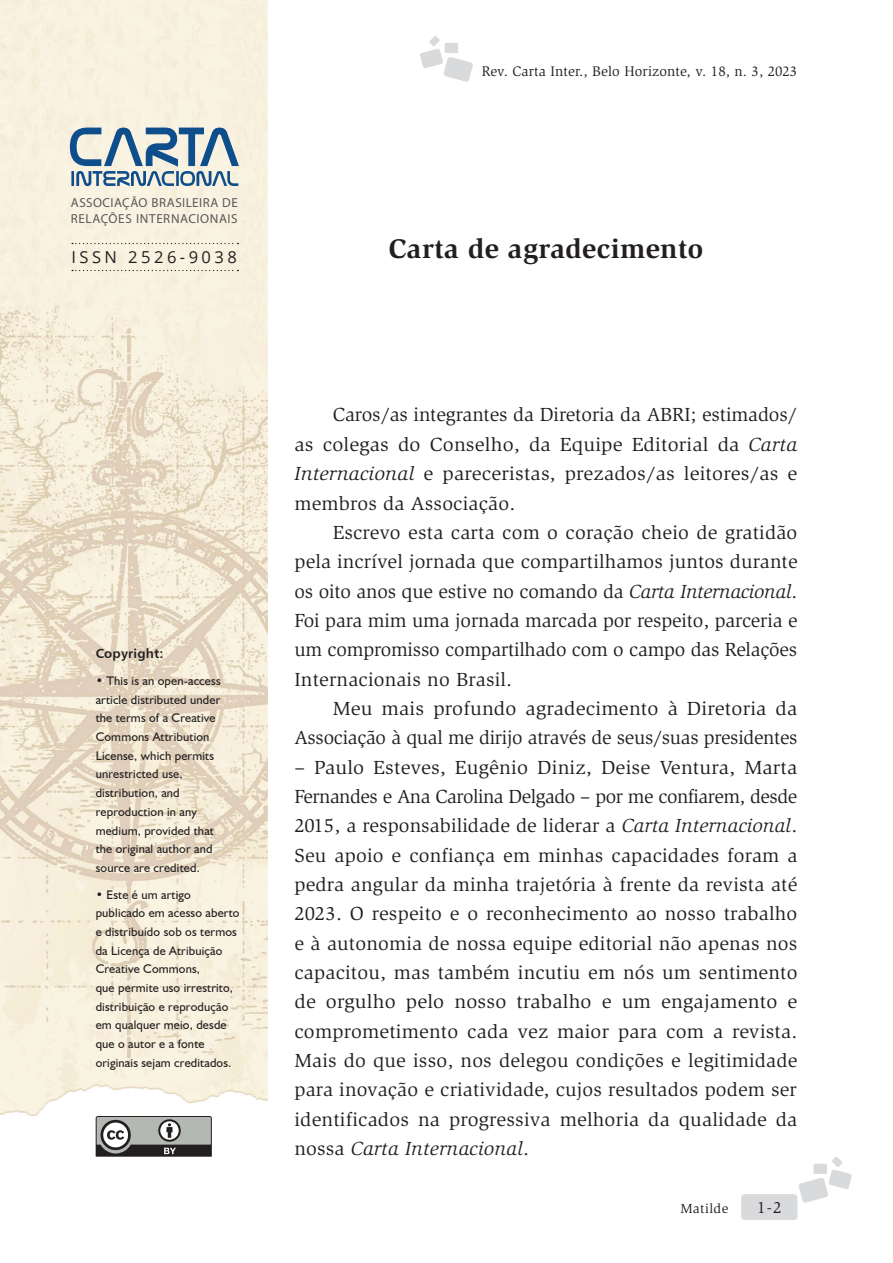
<style>
.page{position:relative;width:893px;height:1263px;background:#fff}
.page>*{position:absolute;margin:0;border:0;box-sizing:border-box;transform-origin:0 0}
._01_titulo{font:700 27.75px "Slimbach Std";letter-spacing:.01em;color:#231f20}
._08_Corpo_do_texto{font:19.5px/29.4px "Slimbach Std";letter-spacing:.01em;color:#231f20;text-align:justify;scale:1.05 1}
._08_Corpo_do_texto-2{font:19.5px/29.4px "Slimbach Std";letter-spacing:.01em;color:#231f20;text-align:justify}
._08_Corpo_do_texto-3{font:19.5px/29.4px "Slimbach Std";letter-spacing:-.015em;color:#231f20;text-align:right;scale:1.05 1}
.t1{font:16.5px "Open Sans";letter-spacing:.21em;color:#231f20}
.t2{font:16.5px "Slimbach Std";color:#231f20}
.t3{font:14.25px "Slimbach Std";letter-spacing:.01em;color:#231f20}
.t4{font:13.5px "Slimbach Std";letter-spacing:.03em;color:#231f20}
.t5{font:13.05px "Myriad Pro";letter-spacing:.04em;color:#57585a}
.t6{font:13.05px "Humanist 777 BT Bold B";letter-spacing:.015em;color:#231f20}
.t7{font:12.45px/18.8px "Humanist 521 BT";letter-spacing:.015em;color:#231f20}
.s1{font-style:italic}
</style>
<div class="page">
<div style="left:741px;top:1194px;width:56px;height:26px;background:#d9dadc;border-radius:4px"></div>
<svg style="left:799px;top:1157px;width:53px;height:46px"></svg>
<svg style="left:420px;top:36px;width:53px;height:46px"></svg>
<img style="left:0;top:0;width:267px;height:1142px">
<svg style="left:70px;top:128px;width:169px;height:58px;background:#9eb2bf"></svg>
<svg style="left:72px;top:243px;width:166px;height:1px"></svg>
<svg style="left:72px;top:270px;width:166px;height:1px"></svg>
<svg style="left:96px;top:1116px;width:116px;height:41px;background:#868684"></svg>
<p class="t5" style="left:71px;top:195px;width:169px">ASSOCIAÇÃO BRASILEIRA DE</p>
<p class="t5" style="left:71px;top:210px;width:168px">RELAÇÕES INTERNACIONAIS</p>
<p class="t1" style="left:71px;top:246px;width:167px">ISSN 2526-9038</p>
<p class="t3" style="left:482px;top:63px;width:317px">Rev. Carta Inter., Belo Horizonte, v. 18, n. 3, 2023</p>
<p class="_01_titulo" style="left:389px;top:232px;width:316px">Carta de agradecimento</p>
<p class="t6" style="left:96px;top:646px;width:69px">Copyright:</p>
<p class="t7" style="left:96px;top:671px;width:127px">• This is an open-access article distributed under the terms of a Creative<br>Commons Attribution<br>License, which permits unrestricted use, distribution, and reproduction in any medium, provided that the original author and source are credited.</p>
<p class="t7" style="left:96px;top:885px;width:145px">• Este é um artigo publicado em acesso aberto e distribuído sob os termos da Licença de Atribuição<br>Creative Commons,<br>que permite uso irrestrito, distribuição e reprodução em qualquer meio, desde que o autor e a fonte originais sejam creditados.</p>
<p class="_08_Corpo_do_texto-2" style="left:294px;top:400px;width:504px;text-indent:38px">Caros/as integrantes da Diretoria da ABRI; estimados/ as colegas do Conselho, da Equipe Editorial da <span class="s1">Carta Internacional</span> e pareceristas, prezados/as leitores/as e membros da Associação.</p>
<p class="_08_Corpo_do_texto-2" style="left:294px;top:518px;width:505px;text-indent:38px">Escrevo esta carta com o coração cheio de gratidão pela incrível jornada que compartilhamos juntos durante os oito anos que estive no comando da <span class="s1">Carta Internacional</span>.<br>Foi para mim uma jornada marcada por respeito, parceria e um compromisso compartilhado com o campo das Relações Internacionais no Brasil.</p>
<p class="_08_Corpo_do_texto-3" style="left:294px;top:694px;width:481px">Meu mais profundo agradecimento à Diretoria da<br>Associação à qual me dirijo através de seus/suas presidentes</p>
<p class="_08_Corpo_do_texto" style="left:294px;top:752px;width:480px">– Paulo Esteves, Eugênio Diniz, Deise Ventura, Marta Fernandes e Ana Carolina Delgado – por me confiarem, desde 2015, a responsabilidade de liderar a <span class="s1">Carta Internacional</span>.<br>Seu apoio e confiança em minhas capacidades foram a pedra angular da minha trajetória à frente da revista até 2023. O respeito e o reconhecimento ao nosso trabalho e à autonomia de nossa equipe editorial não apenas nos capacitou, mas também incutiu em nós um sentimento de orgulho pelo nosso trabalho e um engajamento e comprometimento cada vez maior para com a revista.<br>Mais do que isso, nos delegou condições e legitimidade para inovação e criatividade, cujos resultados podem ser identificados na progressiva melhoria da qualidade da nossa <span class="s1">Carta Internacional</span>.</p>
<p class="t4" style="left:680px;top:1200px;width:49px">Matilde</p>
<p class="t2" style="left:757px;top:1198px;width:26px">1-2</p>
</div>
